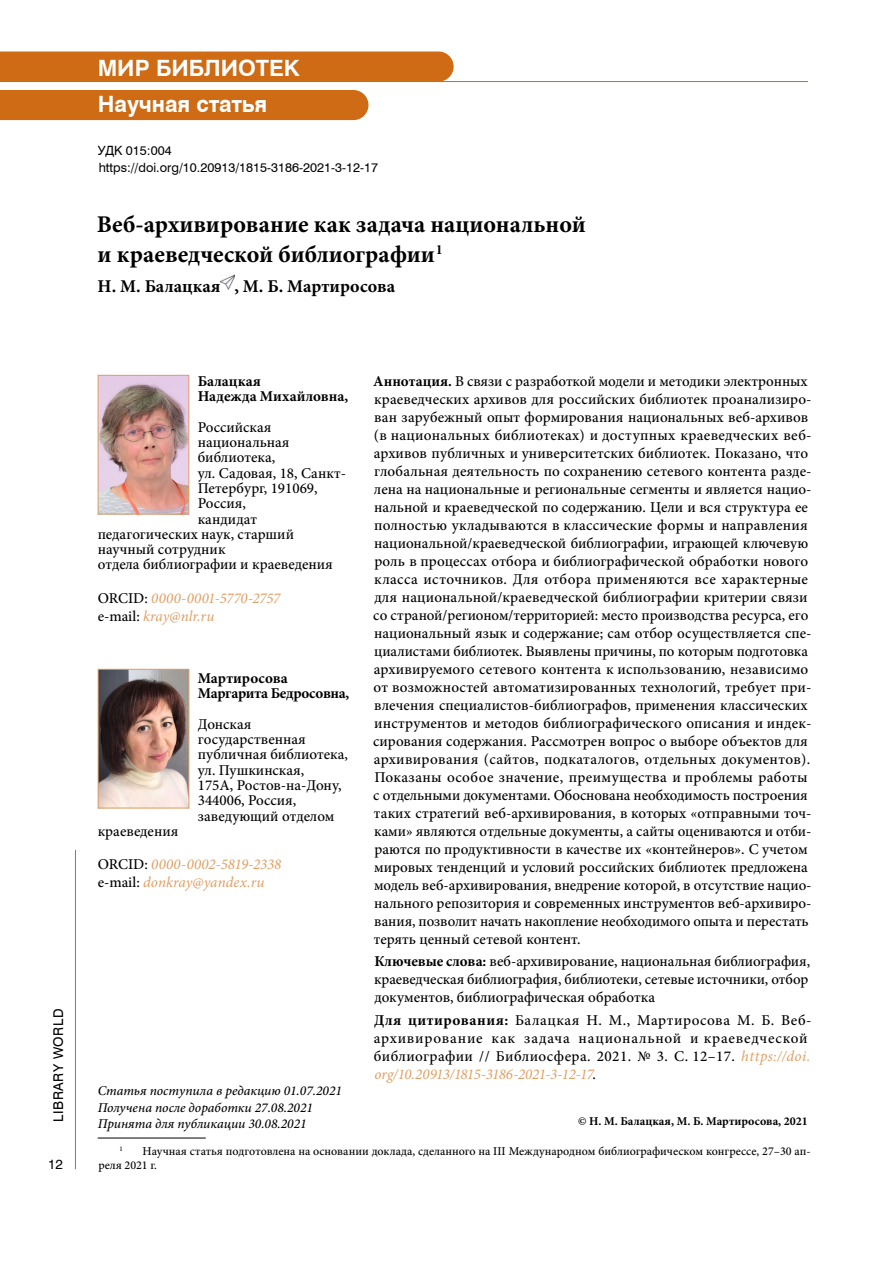
<style>
.page{position:relative;width:893px;height:1263px;background:#fff}
.page>*{position:absolute;margin:0;border:0;box-sizing:border-box;transform-origin:0 0}
.t1{font:700 24px/30px "Minion Pro";color:#000}
.t2{font:700 22.5px "Swiss 721 BT";color:#fff}
.t3{font:700 18px "Minion Pro";color:#000}
.t4{font:500 15px/18px "Minion Pro";letter-spacing:.005em;color:#000}
.t5{font:500 15px/18px "Minion Pro";letter-spacing:.04em;color:#000}
.t6{font:italic 15px/18px "Minion Pro";letter-spacing:.005em;color:#e09e62}
.t7{font:700 15px/15.3px "Minion Pro";color:#000}
.t8{font:italic 500 13.5px/16.2px "Minion Pro";color:#000}
.t9{font:13.5px "Swiss 721 BT";letter-spacing:.04em;color:#000}
.t10{font:12.75px/16.5px "Swiss 721 BT";color:#000}
.t11{font:500 12px/14.4px "Minion Pro";color:#000}
.t12{font:700 12px "Minion Pro";color:#000}
.t13{font:500 7.05px "Minion Pro";color:#000}
.s1{font-weight:500;font-style:normal;color:#000}
.s2{font-weight:700}
.s3{font-weight:400;font-style:italic;color:#e09e62}
</style>
<div class="page">
<hr style="left:75px;top:850px;width:1px;height:319px;background:#ce6b14">
<hr style="left:0;top:81px;width:808px;height:1px;background:#ce6b14">
<div style="left:0;top:52px;width:454px;height:29px;background:#ce6b14"></div>
<div style="left:0;top:90px;width:368px;height:30px;background:#ce6b14"></div>
<img style="left:221px;top:274px;width:13px;height:16px">
<hr style="left:98px;top:1138px;width:108px;height:1px;background:#000">
<img style="left:100px;top:377px;width:87px;height:135px">
<div style="left:98px;top:375px;width:91px;height:139px;border:1px solid #e09e62"></div>
<img style="left:100px;top:671px;width:87px;height:135px">
<div style="left:98px;top:669px;width:91px;height:139px;border:1px solid #e09e62"></div>
<p class="t9" style="left:49px;top:1121px;width:114px;rotate:-90deg">LIBRARY WORLD</p>
<p class="t9" style="left:48px;top:1155px;width:16px">12</p>
<h2 class="t2" style="left:98px;top:52px;width:204px">МИР БИБЛИОТЕК</h2>
<h2 class="t2" style="left:98px;top:88px;width:171px">Научная статья</h2>
<p class="t10" style="left:98px;top:142px;width:282px">УДК 015:004 https://doi.org/10.20913/1815-3186-2021-3-12-17</p>
<h1 class="t1" style="left:97px;top:209px;width:490px">Веб-архивирование как задача национальной и краеведческой библиографии<sup>1</sup></h1>
<p class="t3" style="left:98px;top:273px;width:299px">Н. М. Балацкая , М. Б. Мартиросова</p>
<p class="t7" style="left:198px;top:373px;width:152px">Балацкая<br>Надежда Михайловна,</p>
<p class="t4" style="left:198px;top:418px;width:75px">Российская</p>
<p class="t4" style="left:198px;top:433px;width:93px">национальная</p>
<p class="t4" style="left:198px;top:449px;width:79px">библиотека,</p>
<p class="t4" style="left:198px;top:464px;width:150px">ул. Садовая, 18, Санкт-</p>
<p class="t4" style="left:198px;top:479px;width:121px">Петербург, 191069,</p>
<p class="t4" style="left:198px;top:494px;width:50px">Россия,</p>
<p class="t4" style="left:198px;top:510px;width:61px">кандидат</p>
<p class="t4" style="left:98px;top:525px;width:198px">педагогических наук, старший</p>
<p class="t4" style="left:98px;top:540px;width:129px">научный сотрудник</p>
<p class="t4" style="left:98px;top:556px;width:237px">отдела библиографии и краеведения</p>
<p class="t6" style="left:98px;top:589px;width:184px"><span class="s1">ORCID:</span> 0000-0001-5770-2757 <span class="s1">e-mail:</span> kray@nlr.ru</p>
<p class="t7" style="left:198px;top:670px;width:153px">Мартиросова<br>Маргарита Бедросовна,</p>
<p class="t4" style="left:198px;top:716px;width:152px;line-height:15.3px">Донская государственная публичная библиотека, ул. Пушкинская,<br>175А, Ростов-на-Дону,<br>344006, Россия, заведующий отделом</p>
<p class="t4" style="left:98px;top:822px;width:82px">краеведения</p>
<p class="t6" style="left:98px;top:855px;width:185px"><span class="s1">ORCID:</span> 0000-0002-5819-2338 <span class="s1">e-mail:</span> donkray@yandex.ru</p>
<p class="t8" style="left:98px;top:1083px;width:246px">Статья поступила в редакцию 01.07.2021<br>Получена после доработки 27.08.2021</p>
<p class="t4" style="left:373px;top:372px;width:440px"><span class="s2">Аннотация.</span> В связи с разработкой модели и методики электронных краеведческих архивов для российских библиотек проанализиро&shy;ван зарубежный опыт формирования национальных веб-архивов (в национальных библиотеках) и доступных краеведческих веб&shy;архивов публичных и университетских библиотек. Показано, что глобальная деятельность по сохранению сетевого контента разде&shy;лена на национальные и региональные сегменты и является нацио&shy;нальной и краеведческой по содержанию. Цели и вся структура ее полностью укладываются в классические формы и направления национальной/краеведческой библиографии, играющей ключевую роль в процессах отбора и библиографической обработки нового класса источников. Для отбора применяются все характерные для национальной/краеведческой библиографии критерии связи со страной/регионом/территорией: место производства ресурса, его национальный язык и содержание; сам отбор осуществляется спе&shy;циалистами библиотек. Выявлены причины, по которым подготовка архивируемого сетевого контента к использованию, независимо от возможностей автоматизированных технологий, требует при&shy;влечения специалистов-библиографов, применения классических инструментов и методов библиографического описания и индек&shy;сирования содержания. Рассмотрен вопрос о выборе объектов для архивирования (сайтов, подкаталогов, отдельных документов).<br>Показаны особое значение, преимущества и проблемы работы с отдельными документами. Обоснована необходимость построения таких стратегий веб-архивирования, в которых «отправными точ&shy;ками» являются отдельные документы, а сайты оцениваются и отби&shy;раются по продуктивности в качестве их «контейнеров». С учетом мировых тенденций и условий российских библиотек предложена модель веб-архивирования, внедрение которой, в отсутствие нацио&shy;нального репозитория и современных инструментов веб-архивиро&shy;вания, позволит начать накопление необходимого опыта и перестать терять ценный сетевой контент.</p>
<p class="t4" style="left:374px;top:953px;width:438px"><span class="s2">Ключевые слова:</span> веб-архивирование, национальная библиография, краеведческая библиография, библиотеки, сетевые источники, отбор документов, библиографическая обработка</p>
<p class="t5" style="left:374px;top:1011px;width:439px"><span class="s2">Для цитирования:</span> Балацкая Н. М., Мартиросова М. Б. Веб&shy;архивирование как задача национальной и краеведческой библиографии // Библиосфера. 2021. № 3. С. 12–17. <span class="s3">https://doi. org/10.20913/1815-3186-2021-3-12-17</span>.</p>
<p class="t8" style="left:98px;top:1115px;width:211px">Принята для публикации 30.08.2021</p>
<p class="t12" style="left:578px;top:1112px;width:231px">© Н. М. Балацкая, М. Б. Мартиросова, 2021</p>
<p class="t11" style="left:98px;top:1144px;width:714px;text-indent:44px">Научная статья подготовлена на основании доклада, сделанного на III Международном библиографическом конгрессе, 27–30 ап&shy;реля 2021 г.</p>
<p class="t13" style="left:120px;top:1144px;width:5px">1</p>
</div>
